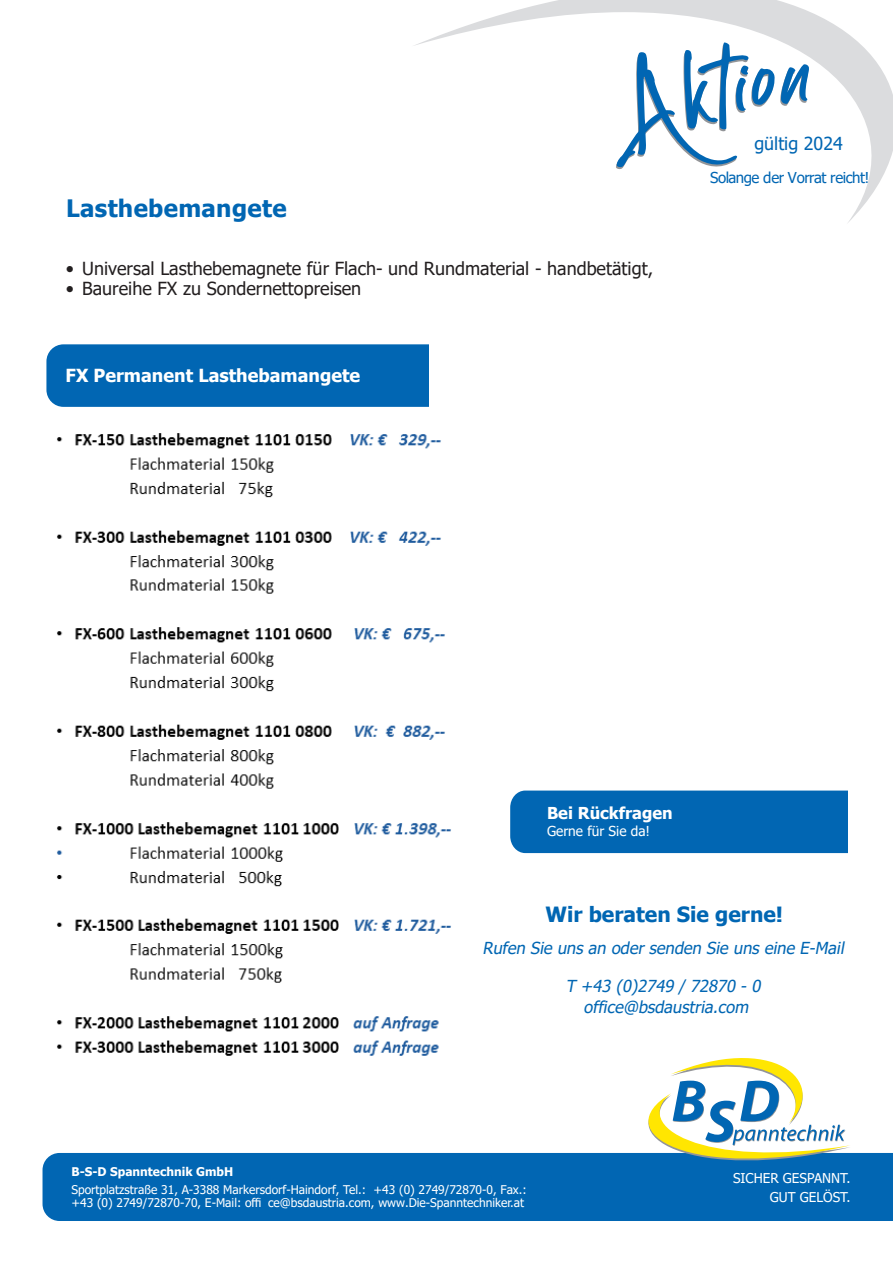
<style>
.page{position:relative;width:893px;height:1263px;background:#fff}
.page>*{position:absolute;margin:0;border:0;box-sizing:border-box;transform-origin:0 0}
.t1{font:700 24px "Tahoma";letter-spacing:.015em;color:#0166b3}
.t2{font:700 21px "Tahoma";color:#0166b3}
.t3{font:18px "Tahoma";color:#231f20}
.t4{font:700 18px "Tahoma";color:#fff}
.t5{font:17.85px "Tahoma";color:#0166b3}
.t6{font:italic 16.5px/20.7px "Tahoma";color:#0166b3;text-align:center}
.t7{font:700 16.5px "Tahoma";color:#fff}
.t8{font:15px "Tahoma";letter-spacing:-.035em;color:#0166b3}
.t9{font:13.65px "Tahoma";color:#fff}
.t10{font:13.5px/18.8px "Tahoma";color:#fff;text-align:right}
.t11{font:12px/13.5px "Tahoma";color:#fff}
.t12{font:700 12px "Tahoma";color:#fff}
</style>
<div class="page">
<img style="left:57px;top:433px;width:394px;height:623px">
<div style="left:510px;top:790px;width:337px;height:63px;background:#0166b3"></div>
<div style="left:46px;top:344px;width:383px;height:63px;background:#0166b3"></div>
<div style="left:43px;top:1153px;width:850px;height:68px;background:#0166b3"></div>
<svg style="left:604px;top:1058px;width:246px;height:127px"></svg>
<svg style="left:414px;top:0;width:479px;height:223px"></svg>
<svg style="left:615px;top:42px;width:194px;height:136px"></svg>
<h1 class="t1" style="left:66px;top:192px;width:222px">Lasthebemangete</h1>
<h3 class="t3" style="left:66px;top:256px;width:589px">• Universal Lasthebemagnete für Flach- und Rundmaterial - handbetätigt,</h3>
<h3 class="t3" style="left:66px;top:276px;width:297px">• Baureihe FX zu Sondernettopreisen</h3>
<h3 class="t4" style="left:66px;top:363px;width:296px">FX Permanent Lasthebamangete</h3>
<h3 class="t5" style="left:754px;top:132px;width:90px">gültig 2024</h3>
<p class="t8" style="left:710px;top:167px;width:161px">Solange der Vorrat reicht!</p>
<h3 class="t7" style="left:547px;top:802px;width:127px">Bei Rückfragen</h3>
<p class="t9" style="left:547px;top:822px;width:105px">Gerne für Sie da!</p>
<h2 class="t2" style="left:545px;top:899px;width:239px">Wir beraten Sie gerne!</h2>
<h3 class="t6" style="left:482px;top:939px;width:367px">Rufen Sie unsan odersenden Sie unseine E-Mail</h3>
<h3 class="t6" style="left:566px;top:977px;width:200px">T +43 (0)2749 /72870 -0 office@bsdaustria.com</h3>
<p class="t12" style="left:71px;top:1163px;width:163px">B-S-D Spanntechnik GmbH</p>
<p class="t11" style="left:71px;top:1183px;width:457px">Sportplatzstraße 31, A-3388 Markersdorf-Haindorf, Tel.: +43 (0) 2749/72870-0, Fax.: +43 (0) 2749/72870-70, E-Mail: offi ce@bsdaustria.com, www.Die-Spanntechniker.at</p>
<p class="t10" style="left:733px;top:1169px;width:119px">SICHER GESPANNT.<br>GUT GELÖST.</p>
</div>
